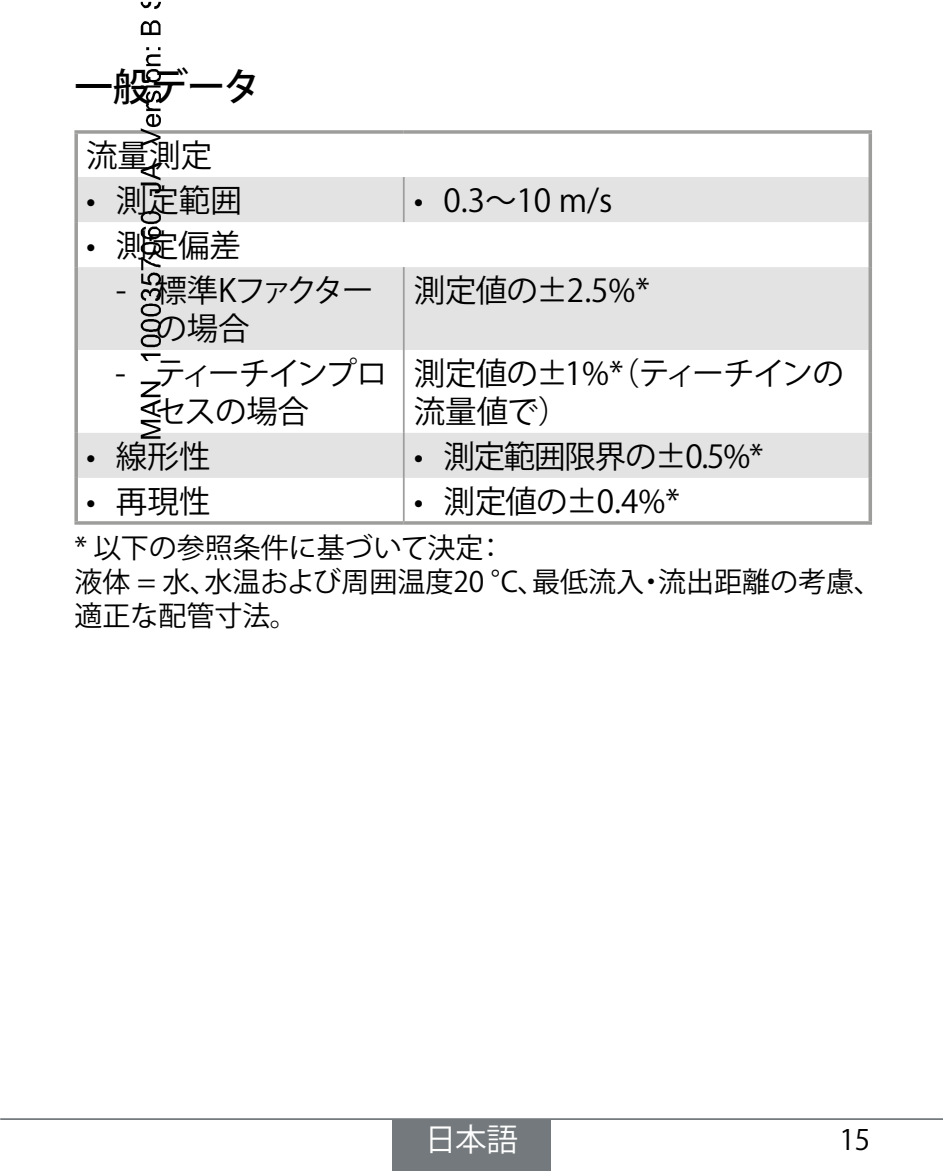
<style>
.page{position:relative;width:943px;height:1171px;background:#fff}
.page>*{position:absolute;margin:0;border:0;box-sizing:border-box;transform-origin:0 0}
.t1{font:500 38.5px "Koz Go Pro";letter-spacing:-.035em;color:#000}
.t2{font:31.5px/37.8px "Koz Go Pro";letter-spacing:-.025em;color:#000}
.t3{font:31.5px/37.8px "Koz Go Pro";letter-spacing:-.06em;color:#000}
.t4{font:31.5px "Koz Go Pro";color:#fff}
.t5{font:28px/33.6px "Koz Go Pro";color:#000}
</style>
<div class="page">
<svg style="left:78px;top:177px;width:790px;height:301px;fill:#e3e3e3"></svg>
<svg style="left:74px;top:130px;width:330px;height:4px"></svg>
<svg style="left:74px;top:134px;width:4px;height:43px"></svg>
<svg style="left:404px;top:130px;width:468px;height:4px;background:#a8a8a7"></svg>
<svg style="left:868px;top:134px;width:4px;height:43px"></svg>
<svg style="left:74px;top:177px;width:4px;height:45px"></svg>
<svg style="left:868px;top:177px;width:4px;height:45px"></svg>
<svg style="left:74px;top:222px;width:4px;height:45px"></svg>
<svg style="left:868px;top:222px;width:4px;height:45px"></svg>
<svg style="left:74px;top:267px;width:4px;height:83px"></svg>
<svg style="left:868px;top:267px;width:4px;height:83px"></svg>
<svg style="left:74px;top:350px;width:4px;height:83px"></svg>
<svg style="left:868px;top:350px;width:4px;height:83px"></svg>
<svg style="left:74px;top:433px;width:4px;height:45px"></svg>
<svg style="left:868px;top:433px;width:4px;height:45px"></svg>
<svg style="left:74px;top:478px;width:4px;height:43px"></svg>
<svg style="left:868px;top:478px;width:4px;height:43px"></svg>
<svg style="left:74px;top:521px;width:330px;height:4px"></svg>
<svg style="left:404px;top:521px;width:468px;height:4px;background:#a8a8a7"></svg>
<hr style="left:403px;top:177px;width:1px;height:45px;background:#9d9d9c">
<hr style="left:403px;top:267px;width:1px;height:83px;background:#9d9d9c">
<hr style="left:403px;top:350px;width:1px;height:83px;background:#9d9d9c">
<hr style="left:403px;top:433px;width:1px;height:45px;background:#9d9d9c">
<hr style="left:403px;top:478px;width:1px;height:43px;background:#9d9d9c">
<hr style="left:0;top:1118px;width:943px;height:2px;background:#73797c">
<div style="left:392px;top:1119px;width:159px;height:52px;background:#73797c"></div>
<svg style="left:141px;top:382px;width:19px;height:57px"></svg>
<svg style="left:141px;top:353px;width:19px;height:8px"></svg>
<svg style="left:141px;top:211px;width:20px;height:136px"></svg>
<svg style="left:141px;top:162px;width:20px;height:31px"></svg>
<svg style="left:141px;top:47px;width:20px;height:99px"></svg>
<svg style="left:141px;top:20px;width:19px;height:15px"></svg>
<svg style="left:141px;top:2px;width:20px;height:7px"></svg>
<p class="t1" style="left:74px;top:62px;width:188px">一般データ</p>
<p class="t2" style="left:86px;top:137px;width:127px">流量測定</p>
<p class="t2" style="left:86px;top:182px;width:157px">• 測定範囲</p>
<p class="t2" style="left:413px;top:182px;width:200px">• 0.3～10 m/s</p>
<p class="t2" style="left:86px;top:228px;width:156px">• 測定偏差</p>
<p class="t3" style="left:156px;top:273px;width:219px;text-indent:-40px">- 標準Kファクターの場合</p>
<p class="t2" style="left:413px;top:273px;width:238px">測定値の±2.5%*</p>
<p class="t3" style="left:155px;top:355px;width:234px;text-indent:-40px">- ティーチインプロセスの場合</p>
<p class="t2" style="left:413px;top:355px;width:432px">測定値の±1%*（ティーチインの流量値で）</p>
<p class="t2" style="left:86px;top:438px;width:126px">• 線形性</p>
<p class="t2" style="left:413px;top:438px;width:351px">• 測定範囲限界の±0.5%*</p>
<p class="t2" style="left:86px;top:483px;width:126px">• 再現性</p>
<p class="t2" style="left:413px;top:483px;width:267px">• 測定値の±0.4%*</p>
<p class="t5" style="left:74px;top:532px;width:808px">* 以下の参照条件に基づいて決定：<br>液体 = 水、水温および周囲温度20 °C、最低流入・流出距離の考慮、適正な配管寸法。</p>
<p class="t4" style="left:425px;top:1119px;width:95px">日本語</p>
<p class="t5" style="left:839px;top:1123px;width:32px">15</p>
</div>
